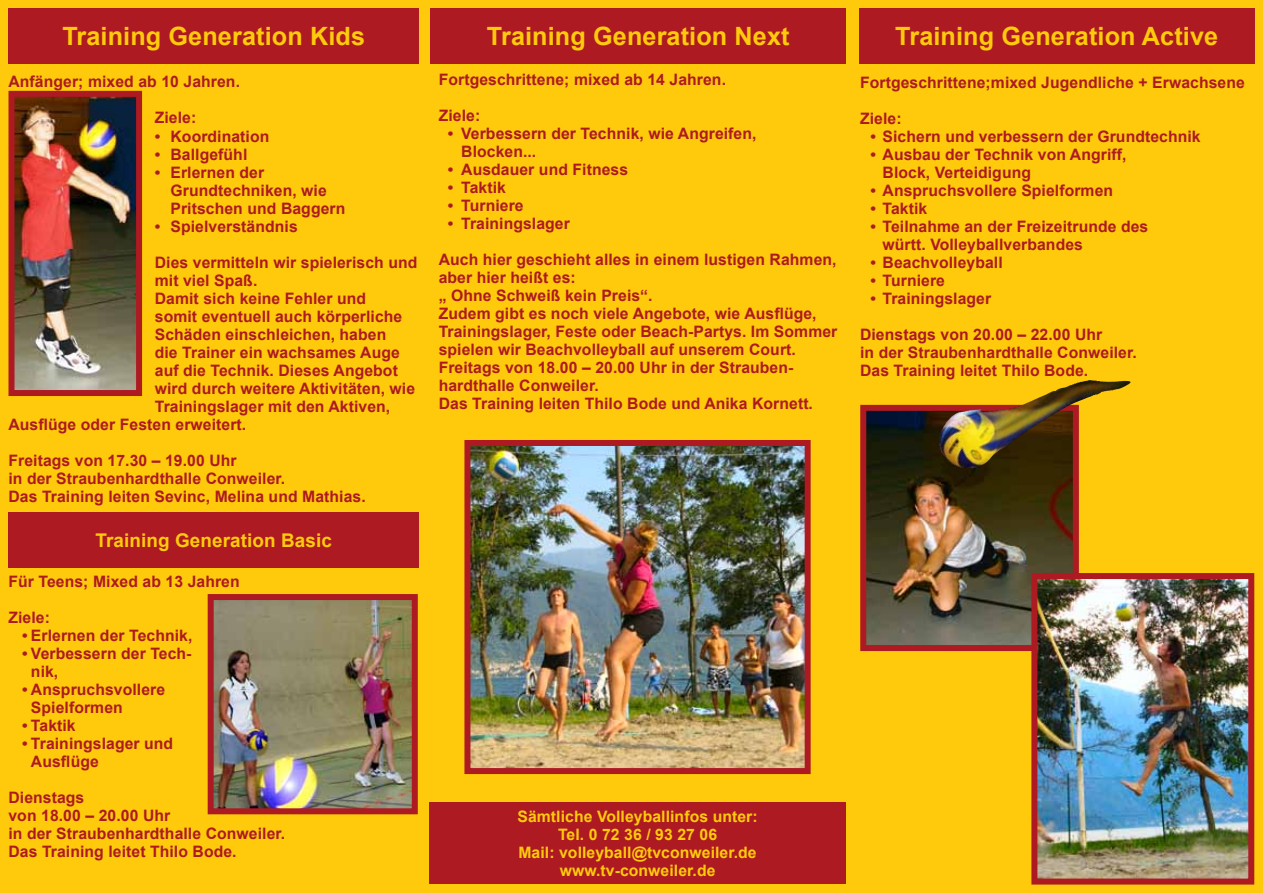
<style>
.page{position:relative;width:1263px;height:893px;background:#feca0b}
.page>*{position:absolute;margin:0;border:0;box-sizing:border-box;transform-origin:0 0}
.t1{font:700 25.2px "Arial";letter-spacing:.005em;color:#feca0b}
.t2{font:700 18.9px "Arial";letter-spacing:.005em;color:#feca0b}
.t3{font:700 15.75px/18px "Arial";letter-spacing:.005em;color:#ad1a22}
.t4{font:700 15.75px/18px "Arial";letter-spacing:.005em;color:#feca0b;text-align:center}
</style>
<div class="page">
<div style="left:9px;top:9px;width:410px;height:55px;background:#ad1a22"></div>
<div style="left:9px;top:512px;width:410px;height:56px;background:#ad1a22"></div>
<div style="left:430px;top:9px;width:416px;height:55px;background:#ad1a22"></div>
<div style="left:859px;top:9px;width:395px;height:55px;background:#ad1a22"></div>
<div style="left:429px;top:802px;width:417px;height:82px;background:#ad1a22"></div>
<img style="left:16px;top:98px;width:119px;height:291px">
<div style="left:9px;top:91px;width:133px;height:305px;border:6px solid #ad1a22"></div>
<img style="left:215px;top:601px;width:196px;height:206px">
<div style="left:208px;top:594px;width:210px;height:220px;border:6px solid #ad1a22"></div>
<img style="left:471px;top:447px;width:333px;height:320px">
<div style="left:464px;top:440px;width:347px;height:334px;border:6px solid #ad1a22"></div>
<img style="left:867px;top:412px;width:205px;height:232px">
<div style="left:860px;top:405px;width:219px;height:246px;border:6px solid #ad1a22"></div>
<img style="left:938px;top:380px;width:193px;height:88px">
<img style="left:1038px;top:580px;width:209px;height:297px">
<div style="left:1031px;top:573px;width:223px;height:311px;border:6px solid #ad1a22"></div>
<h1 class="t1" style="left:62px;top:19px;width:304px">Training Generation Kids</h1>
<p class="t3" style="left:8px;top:73px;width:233px">Anfänger; mixed ab 10 Jahren.</p>
<p class="t3" style="left:155px;top:109px;width:43px">Ziele:</p>
<p class="t3" style="left:155px;top:127px;width:116px">• Koordination</p>
<p class="t3" style="left:155px;top:145px;width:94px">• Ballgefühl</p>
<p class="t3" style="left:171px;top:164px;width:176px;text-indent:-16px">• Erlernen der<br>Grundtechniken, wie<br>Pritschen und Baggern</p>
<p class="t3" style="left:155px;top:218px;width:144px">• Spielverständnis</p>
<p class="t3" style="left:155px;top:254px;width:264px">Dies vermitteln wir spielerisch und</p>
<p class="t3" style="left:155px;top:272px;width:104px">mit viel Spaß.</p>
<p class="t3" style="left:155px;top:290px;width:213px">Damit sich keine Fehler und</p>
<p class="t3" style="left:155px;top:308px;width:249px">somit eventuell auch körperliche</p>
<p class="t3" style="left:155px;top:326px;width:233px">Schäden einschleichen, haben</p>
<p class="t3" style="left:155px;top:344px;width:247px">die Trainer ein wachsames Auge</p>
<p class="t3" style="left:155px;top:362px;width:245px">auf die Technik. Dieses Angebot</p>
<p class="t3" style="left:155px;top:380px;width:262px">wird durch weitere Aktivitäten, wie</p>
<p class="t3" style="left:155px;top:398px;width:237px">Trainingslager mit den Aktiven,</p>
<p class="t3" style="left:8px;top:416px;width:239px">Ausflüge oder Festen erweitert.</p>
<p class="t3" style="left:8px;top:452px;width:359px">Freitags von 17.30 – 19.00 Uhr<br>in der Straubenhardthalle Conweiler.<br>Das Training leiten Sevinc, Melina und Mathias.</p>
<p class="t2" style="left:95px;top:527px;width:238px">Training Generation Basic</p>
<p class="t3" style="left:8px;top:573px;width:233px">Für Teens; Mixed ab 13 Jahren</p>
<p class="t3" style="left:8px;top:609px;width:43px">Ziele:</p>
<p class="t3" style="left:22px;top:627px;width:172px">• Erlernen der Technik,</p>
<p class="t3" style="left:31px;top:645px;width:162px;text-indent:-9px">• Verbessern der Tech&shy;nik,</p>
<p class="t3" style="left:31px;top:681px;width:136px;text-indent:-9px">• Anspruchsvollere<br>Spielformen</p>
<p class="t3" style="left:22px;top:717px;width:55px">• Taktik</p>
<p class="t3" style="left:31px;top:735px;width:144px;text-indent:-9px">• Trainingslager und<br>Ausflüge</p>
<p class="t3" style="left:8px;top:789px;width:278px">Dienstags<br>von 18.00 – 20.00 Uhr<br>in der Straubenhardthalle Conweiler.<br>Das Training leitet Thilo Bode.</p>
<h1 class="t1" style="left:487px;top:19px;width:304px">Training Generation Next</h1>
<h1 class="t1" style="left:895px;top:19px;width:324px">Training Generation Active</h1>
<p class="t3" style="left:439px;top:71px;width:289px">Fortgeschrittene; mixed ab 14 Jahren.</p>
<p class="t3" style="left:439px;top:107px;width:43px">Ziele:</p>
<p class="t3" style="left:461px;top:125px;width:297px;text-indent:-13px">• Verbessern der Technik, wie Angreifen,<br>Blocken...</p>
<p class="t3" style="left:448px;top:161px;width:182px">• Ausdauer und Fitness</p>
<p class="t3" style="left:448px;top:179px;width:60px">• Taktik</p>
<p class="t3" style="left:448px;top:197px;width:77px">• Turniere</p>
<p class="t3" style="left:448px;top:215px;width:124px">• Trainingslager</p>
<p class="t3" style="left:439px;top:251px;width:400px">Auch hier geschieht alles in einem lustigen Rahmen, aber hier heißt es:<br>„ Ohne Schweiß kein Preis“.<br>Zudem gibt es noch viele Angebote, wie Ausflüge, Trainingslager, Feste oder Beach-Partys. Im Sommer spielen wir Beachvolleyball auf unserem Court.<br>Freitags von 18.00 – 20.00 Uhr in der Strauben&shy;hardthalle Conweiler.<br>Das Training leiten Thilo Bode und Anika Kornett.</p>
<p class="t3" style="left:860px;top:74px;width:386px">Fortgeschrittene;mixed Jugendliche + Erwachsene</p>
<p class="t3" style="left:860px;top:110px;width:43px">Ziele:</p>
<p class="t3" style="left:870px;top:128px;width:332px">• Sichern und verbessern der Grundtechnik</p>
<p class="t3" style="left:882px;top:146px;width:245px;text-indent:-12px">• Ausbau der Technik von Angriff,<br>Block, Verteidigung</p>
<p class="t3" style="left:870px;top:182px;width:244px">• Anspruchsvollere Spielformen</p>
<p class="t3" style="left:870px;top:200px;width:58px">• Taktik</p>
<p class="t3" style="left:882px;top:218px;width:267px;text-indent:-12px">• Teilnahme an der Freizeitrunde des württ. Volleyballverbandes</p>
<p class="t3" style="left:870px;top:254px;width:134px">• Beachvolleyball</p>
<p class="t3" style="left:870px;top:272px;width:76px">• Turniere</p>
<p class="t3" style="left:870px;top:290px;width:122px">• Trainingslager</p>
<p class="t3" style="left:860px;top:326px;width:278px">Dienstags von 20.00 – 22.00 Uhr<br>in der Straubenhardthalle Conweiler.<br>Das Training leitet Thilo Bode.</p>
<p class="t4" style="left:517px;top:808px;width:242px">Sämtliche Volleyballinfos unter:<br>Tel. 0 72 36 / 93 27 06<br>Mail: volleyball@tvconweiler.de www.tv-conweiler.de</p>
</div>
